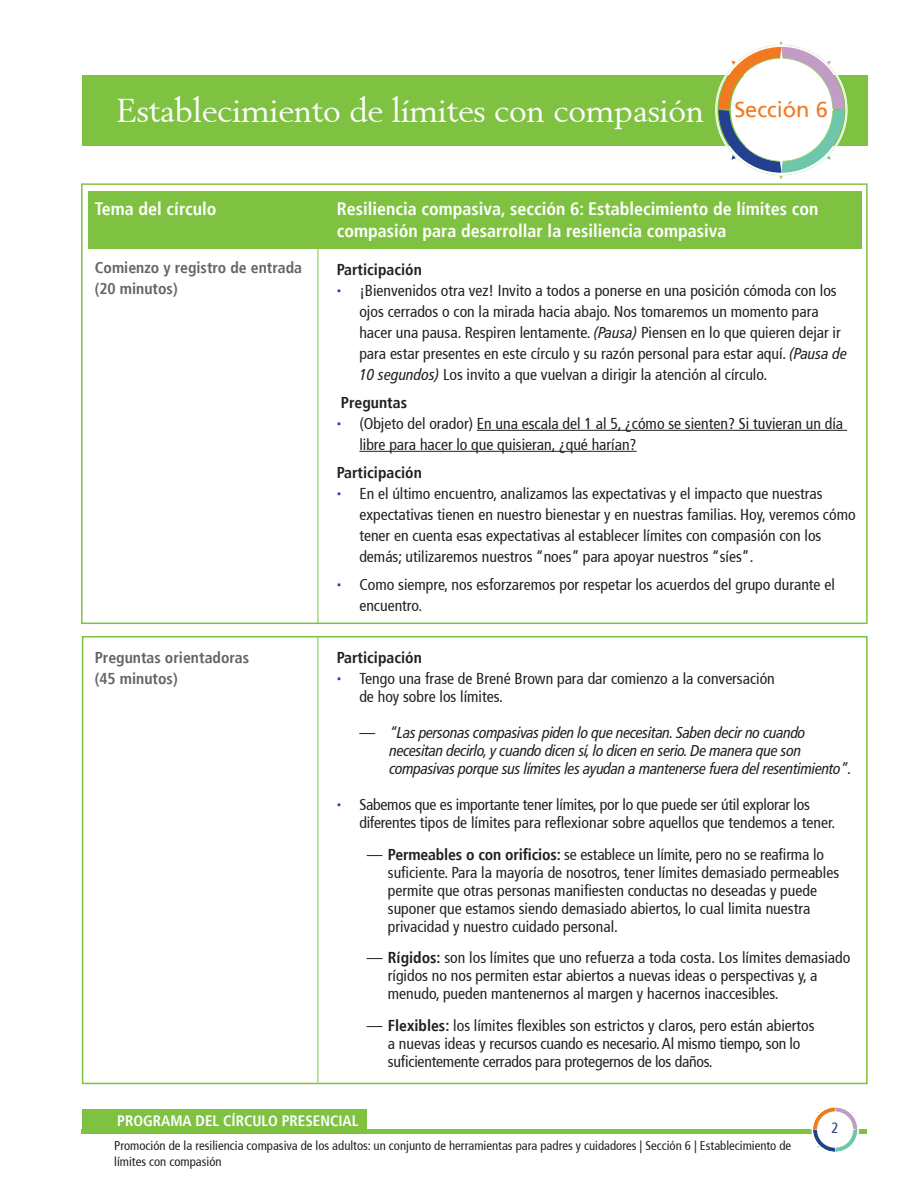
<style>
.page{position:relative;width:918px;height:1188px;background:#fff}
.page>*{position:absolute;margin:0;border:0;box-sizing:border-box;transform-origin:0 0}
.t1{font:33px "Berling";letter-spacing:-.01em;color:#fff}
.t2{font:21.9px "Frutiger";color:#f07a22}
.t3{font:700 condensed 18px/22.5px "Frutiger";color:#fff}
.t4{font:condensed 15.75px/21px "Frutiger";color:#231f20}
.t5{font:italic condensed 15.75px/18px "Frutiger LT Pro";letter-spacing:-.02em;color:#231f20}
.t6{font:700 condensed 15.75px "Frutiger";color:#63656a}
.t7{font:700 condensed 15.75px "Frutiger";color:#231f20}
.t8{font:700 condensed 15px "Frutiger";color:#fff}
.t9{font:condensed 15px "Frutiger";color:#234190}
.t10{font:condensed 12.75px/15.3px "Frutiger";color:#231f20}
.s1{font-family:"Maurea Jci Lf ML";font-weight:500;font-stretch:normal;color:#234190}
.s2{font-family:"Frutiger LT Pro";font-style:italic}
.s3{font-family:"Frutiger";font-style:normal}
.s4{font-weight:700}
</style>
<div class="page">
<div style="left:88px;top:191px;width:773px;height:58px;background:#7fc241"></div>
<div style="left:82px;top:636px;width:786px;height:448px;border:2px solid #7fc241"></div>
<hr style="left:82px;top:1130px;width:785px;height:4px;background:#7fc241">
<div style="left:82px;top:75px;width:786px;height:71px;background:#7fc241"></div>
<svg style="left:715px;top:41px;width:133px;height:138px"></svg>
<div style="left:81px;top:183px;width:787px;height:441px;border:2px solid #7fc241"></div>
<hr style="left:318px;top:201px;width:1px;height:423px;background:#7fc241">
<hr style="left:477px;top:430px;width:370px;height:1px;background:#231f20">
<hr style="left:359px;top:451px;width:278px;height:1px;background:#231f20">
<svg style="left:810px;top:1107px;width:50px;height:45px"></svg>
<hr style="left:318px;top:638px;width:1px;height:445px;background:#7fc241">
<div style="left:82px;top:1109px;width:285px;height:21px;background:#7fc241"></div>
<p class="t1" style="left:116px;top:90px;width:589px">Establecimiento de límites con compasión</p>
<p class="t2" style="left:734px;top:99px;width:95px">Sección 6</p>
<p class="t3" style="left:95px;top:199px;width:123px">Tema del círculo</p>
<p class="t3" style="left:337px;top:199px;width:483px">Resiliencia compasiva, sección 6: Establecimiento de límites con compasión para desarrollar la resiliencia compasiva</p>
<p class="t6" style="left:95px;top:261px;width:209px">Comienzo y registro de entrada</p>
<p class="t6" style="left:95px;top:282px;width:84px">(20 minutos)</p>
<p class="t7" style="left:337px;top:263px;width:86px">Participación</p>
<p class="t4" style="left:359px;top:282px;width:489px;text-indent:-22px"><span class="s1">•</span> ¡Bienvenidos otra vez! Invito a todos a ponerse en una posición cómoda con los ojos cerrados o con la mirada hacia abajo. Nos tomaremos un momento para hacer una pausa. Respiren lentamente. <span class="s2">(Pausa)</span> Piensen en lo que quieren dejar ir para estar presentes en este círculo y su razón personal para estar aquí. <span class="s2">(Pausa de 10 segundos)</span> Los invito a que vuelvan a dirigir la atención al círculo.</p>
<p class="t7" style="left:341px;top:396px;width:68px">Preguntas</p>
<p class="t4" style="left:359px;top:414px;width:485px;text-indent:-22px"><span class="s1">•</span> (Objeto del orador) En una escala del 1 al 5, ¿cómo se sienten? Si tuvieran un día libre para hacer lo que quisieran, ¿qué harían?</p>
<p class="t7" style="left:337px;top:465px;width:86px">Participación</p>
<p class="t4" style="left:359px;top:484px;width:498px;text-indent:-22px"><span class="s1">•</span> En el último encuentro, analizamos las expectativas y el impacto que nuestras expectativas tienen en nuestro bienestar y en nuestras familias. Hoy, veremos cómo tener en cuenta esas expectativas al establecer límites con compasión con los demás; utilizaremos nuestros “noes” para apoyar nuestros “síes”.</p>
<p class="t4" style="left:359px;top:575px;width:477px;text-indent:-22px"><span class="s1">•</span> Como siempre, nos esforzaremos por respetar los acuerdos del grupo durante el encuentro.</p>
<p class="t6" style="left:95px;top:651px;width:156px">Preguntas orientadoras</p>
<p class="t6" style="left:95px;top:672px;width:84px">(45 minutos)</p>
<p class="t7" style="left:337px;top:651px;width:86px">Participación</p>
<p class="t4" style="left:337px;top:669px;width:440px"><span class="s1">•</span> Tengo una frase de Brené Brown para dar comienzo a la conversación</p>
<p class="t4" style="left:359px;top:687px;width:145px">de hoy sobre los límites.</p>
<p class="t5" style="left:389px;top:724px;width:464px;text-indent:-30px"><span class="s3">—</span> “Las personas compasivas piden lo que necesitan. Saben decir no cuando necesitan decirlo, y cuando dicen sí, lo dicen en serio. De manera que son compasivas porque sus límites les ayudan a mantenerse fuera del resentimiento”.</p>
<p class="t4" style="left:359px;top:797px;width:477px;line-height:18px;text-indent:-22px"><span class="s1">•</span> Sabemos que es importante tener límites, por lo que puede ser útil explorar los diferentes tipos de límites para reflexionar sobre aquellos que tendemos a tener.</p>
<p class="t4" style="left:388px;top:846px;width:453px;line-height:18px;text-indent:-21px">— <span class="s4">Permeables o con orificios:</span> se establece un límite, pero no se reafirma lo suficiente. Para la mayoría de nosotros, tener límites demasiado permeables permite que otras personas manifiesten conductas no deseadas y puede suponer que estamos siendo demasiado abiertos, lo cual limita nuestra privacidad y nuestro cuidado personal.</p>
<p class="t4" style="left:388px;top:950px;width:464px;line-height:18px;text-indent:-21px">— <span class="s4">Rígidos:</span> son los límites que uno refuerza a toda costa. Los límites demasiado rígidos no nos permiten estar abiertos a nuevas ideas o perspectivas y, a menudo, pueden mantenernos al margen y hacernos inaccesibles.</p>
<p class="t4" style="left:388px;top:1017px;width:428px;line-height:18px;text-indent:-21px">— <span class="s4">Flexibles:</span> los límites flexibles son estrictos y claros, pero están abiertos a nuevas ideas y recursos cuando es necesario. Al mismo tiempo, son lo suficientemente cerrados para protegernos de los daños.</p>
<p class="t8" style="left:117px;top:1114px;width:243px">PROGRAMA DEL CÍRCULO PRESENCIAL</p>
<p class="t10" style="left:114px;top:1139px;width:679px">Promoción de la resiliencia compasiva de los adultos: un conjunto de herramientas para padres y cuidadores | Sección 6 | Establecimiento de límites con compasión</p>
<p class="t9" style="left:832px;top:1122px;width:9px">2</p>
</div>
